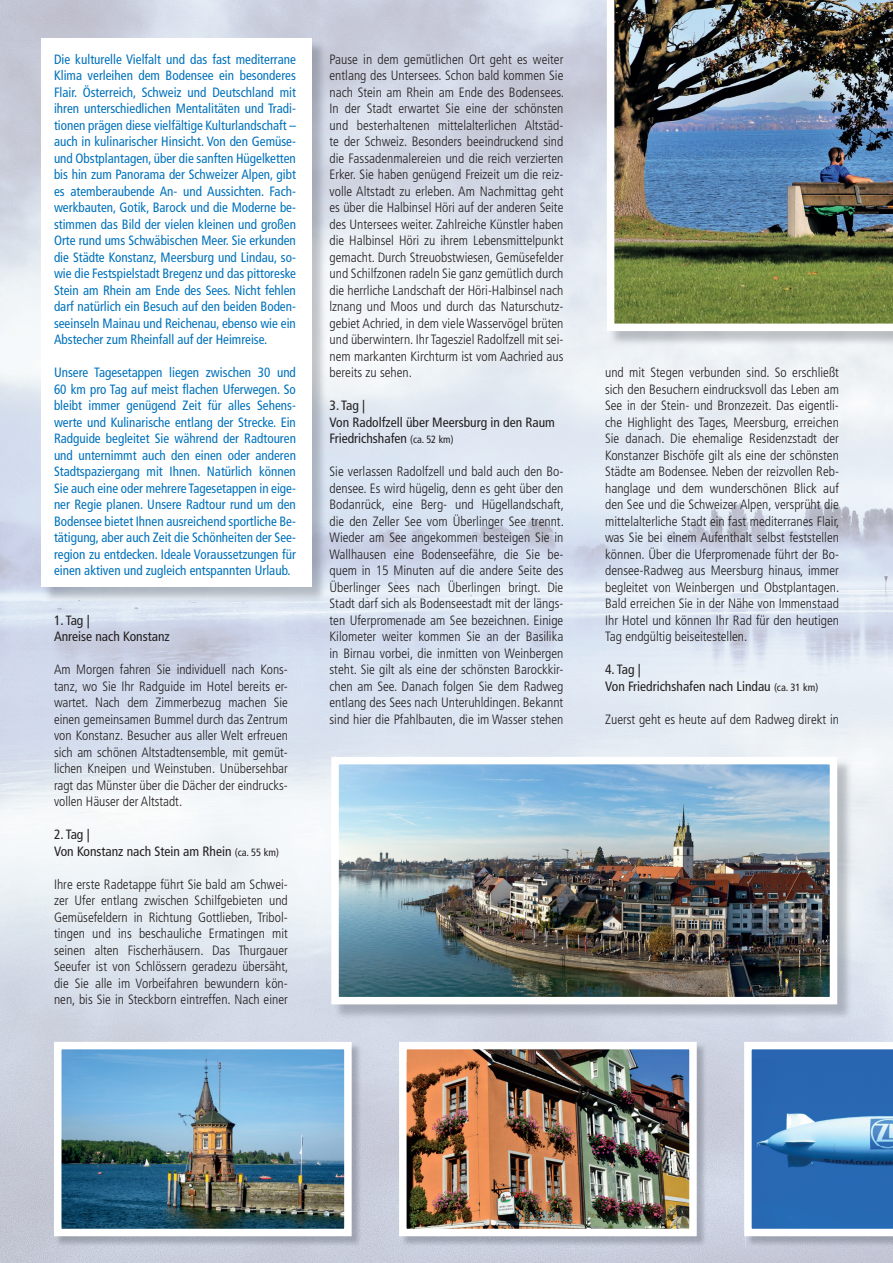
<style>
.page{position:relative;width:893px;height:1263px;background:#fff}
.page>*{position:absolute;margin:0;border:0;box-sizing:border-box;transform-origin:0 0}
.t1{font:300 condensed 13.5px/16.5px "Frutiger";color:#231f20;text-align:justify}
.t2{font:condensed 13.5px/16.5px "Frutiger";color:#0072bc;text-align:justify}
.t3{font:condensed 13.5px/16.5px "Frutiger";color:#231f20}
.s1{font-size:10.5px}
</style>
<div class="page">
<img style="left:0;top:52px;width:52px;height:1211px">
<img style="left:630px;top:346px;width:263px;height:443px">
<img style="left:315px;top:789px;width:52px;height:474px">
<img style="left:52px;top:1052px;width:53px;height:211px">
<img style="left:367px;top:1052px;width:53px;height:211px">
<img style="left:683px;top:1052px;width:105px;height:211px">
<img style="left:105px;top:1247px;width:210px;height:16px">
<div style="left:420px;top:1247px;width:263px;height:16px;background:#c9cddc"></div>
<div style="left:788px;top:1247px;width:105px;height:16px;background:#c4c6d6"></div>
<div style="left:41px;top:38px;width:270px;height:549px;background:#fff"></div>
<img style="left:55px;top:1043px;width:307px;height:204px">
<img style="left:63px;top:1051px;width:280px;height:176px">
<div style="left:54px;top:1042px;width:298px;height:194px;border:8px solid #fff"></div>
<img style="left:400px;top:1043px;width:307px;height:204px">
<img style="left:408px;top:1051px;width:280px;height:176px">
<div style="left:399px;top:1042px;width:298px;height:194px;border:8px solid #fff"></div>
<img style="left:745px;top:1236px;width:148px;height:11px">
<svg style="left:744px;top:1042px;width:149px;height:194px;background:#5186c0"></svg>
<img style="left:614px;top:0;width:279px;height:324px">
<img style="left:333px;top:759px;width:520px;height:261px">
<img style="left:340px;top:766px;width:488px;height:229px">
<div style="left:331px;top:757px;width:506px;height:247px;border:8px solid #fff"></div>
<p class="t2" style="left:54px;top:51px;width:243px">Die kulturelle Vielfalt und das fast mediterrane Klima verleihen dem Bodensee ein besonderes Flair. Österreich, Schweiz und Deutschland mit ihren unterschiedlichen Mentalitäten und Tradi&shy;tionen prägen diese vielfältige Kulturlandschaft – auch in kulinarischer Hinsicht. Von den Gemüse&shy;und Obstplantagen, über die sanften Hügelketten bis hin zum Panorama der Schweizer Alpen, gibt es atemberaubende An- und Aussichten. Fach&shy;werkbauten, Gotik, Barock und die Moderne be&shy;stimmen das Bild der vielen kleinen und großen Orte rund ums Schwäbischen Meer. Sie erkunden die Städte Konstanz, Meersburg und Lindau, so&shy;wie die Festspielstadt Bregenz und das pittoreske Stein am Rhein am Ende des Sees. Nicht fehlen darf natürlich ein Besuch auf den beiden Boden&shy;seeinseln Mainau und Reichenau, ebenso wie ein Abstecher zum Rheinfall auf der Heimreise.</p>
<p class="t2" style="left:54px;top:364px;width:243px">Unsere Tagesetappen liegen zwischen 30 und 60 km pro Tag auf meist flachen Uferwegen. So bleibt immer genügend Zeit für alles Sehens&shy;werte und Kulinarische entlang der Strecke. Ein Radguide begleitet Sie während der Radtouren und unternimmt auch den einen oder anderen Stadtspaziergang mit Ihnen. Natürlich können Sie auch eine oder mehrere Tagesetappen in eige&shy;ner Regie planen. Unsere Radtour rund um den Bodensee bietet Ihnen ausreichend sportliche Be&shy;tätigung, aber auch Zeit die Schönheiten der See&shy;region zu entdecken. Ideale Voraussetzungen für einen aktiven und zugleich entspannten Urlaub.</p>
<p class="t3" style="left:54px;top:612px;width:117px">1. Tag |<br>Anreise nach Konstanz</p>
<p class="t1" style="left:54px;top:662px;width:235px">Am Morgen fahren Sie individuell nach Kons&shy;tanz, wo Sie Ihr Radguide im Hotel bereits er&shy;wartet. Nach dem Zimmerbezug machen Sie einen gemeinsamen Bummel durch das Zentrum von Konstanz. Besucher aus aller Welt erfreuen sich am schönen Altstadtensemble, mit gemüt&shy;lichen Kneipen und Weinstuben. Unübersehbar ragt das Münster über die Dächer der eindrucks&shy;vollen Häuser der Altstadt.</p>
<p class="t3" style="left:54px;top:826px;width:227px">2. Tag |<br>Von Konstanz nach Stein am Rhein <span class="s1">(ca. 55 km)</span></p>
<p class="t1" style="left:54px;top:876px;width:236px">Ihre erste Radetappe führt Sie bald am Schwei&shy;zer Ufer entlang zwischen Schilfgebieten und Gemüsefeldern in Richtung Gottlieben, Tribol&shy;tingen und ins beschauliche Ermatingen mit seinen alten Fischerhäusern. Das Thurgauer Seeufer ist von Schlössern geradezu übersäht, die Sie alle im Vorbeifahren bewundern kön&shy;nen, bis Sie in Steckborn eintreffen. Nach einer</p>
<p class="t1" style="left:330px;top:51px;width:236px">Pause in dem gemütlichen Ort geht es weiter entlang des Untersees. Schon bald kommen Sie nach Stein am Rhein am Ende des Bodensees.<br>In der Stadt erwartet Sie eine der schönsten und besterhaltenen mittelalterlichen Altstäd&shy;te der Schweiz. Besonders beeindruckend sind die Fassadenmalereien und die reich verzierten Erker. Sie haben genügend Freizeit um die reiz&shy;volle Altstadt zu erleben. Am Nachmittag geht es über die Halbinsel Höri auf der anderen Seite des Untersees weiter. Zahlreiche Künstler haben die Halbinsel Höri zu ihrem Lebensmittelpunkt gemacht. Durch Streuobstwiesen, Gemüsefelder und Schilfzonen radeln Sie ganz gemütlich durch die herrliche Landschaft der Höri-Halbinsel nach lznang und Moos und durch das Naturschutz&shy;gebiet Achried, in dem viele Wasservögel brüten und überwintern. Ihr Tagesziel Radolfzell mit sei&shy;nem markanten Kirchturm ist vom Aachried aus bereits zu sehen.</p>
<p class="t3" style="left:330px;top:397px;width:227px">3. Tag |<br>Von Radolfzell über Meersburg in den Raum<br>Friedrichshafen <span class="s1">(ca. 52 km)</span></p>
<p class="t1" style="left:330px;top:464px;width:236px">Sie verlassen Radolfzell und bald auch den Bo&shy;densee. Es wird hügelig, denn es geht über den Bodanrück, eine Berg- und Hügellandschaft, die den Zeller See vom Überlinger See trennt.<br>Wieder am See angekommen besteigen Sie in Wallhausen eine Bodenseefähre, die Sie be&shy;quem in 15 Minuten auf die andere Seite des Überlinger Sees nach Überlingen bringt. Die Stadt darf sich als Bodenseestadt mit der längs&shy;ten Uferpromenade am See bezeichnen. Einige Kilometer weiter kommen Sie an der Basilika in Birnau vorbei, die inmitten von Weinbergen steht. Sie gilt als eine der schönsten Barockkir&shy;chen am See. Danach folgen Sie dem Radweg entlang des Sees nach Unteruhldingen. Bekannt sind hier die Pfahlbauten, die im Wasser stehen</p>
<p class="t1" style="left:605px;top:365px;width:236px">und mit Stegen verbunden sind. So erschließt sich den Besuchern eindrucksvoll das Leben am See in der Stein- und Bronzezeit. Das eigentli&shy;che Highlight des Tages, Meersburg, erreichen Sie danach. Die ehemalige Residenzstadt der Konstanzer Bischöfe gilt als eine der schönsten Städte am Bodensee. Neben der reizvollen Reb&shy;hanglage und dem wunderschönen Blick auf den See und die Schweizer Alpen, versprüht die mittelalterliche Stadt ein fast mediterranes Flair, was Sie bei einem Aufenthalt selbst feststellen können. Über die Uferpromenade führt der Bo&shy;densee-Radweg aus Meersburg hinaus, immer begleitet von Weinbergen und Obstplantagen.<br>Bald erreichen Sie in der Nähe von Immenstaad Ihr Hotel und können Ihr Rad für den heutigen Tag endgültig beiseitestellen.</p>
<p class="t3" style="left:605px;top:661px;width:215px">4. Tag |<br>Von Friedrichshafen nach Lindau <span class="s1">(ca. 31 km)</span></p>
<p class="t1" style="left:605px;top:711px;width:235px">Zuerst geht es heute auf dem Radweg direkt in</p>
</div>
